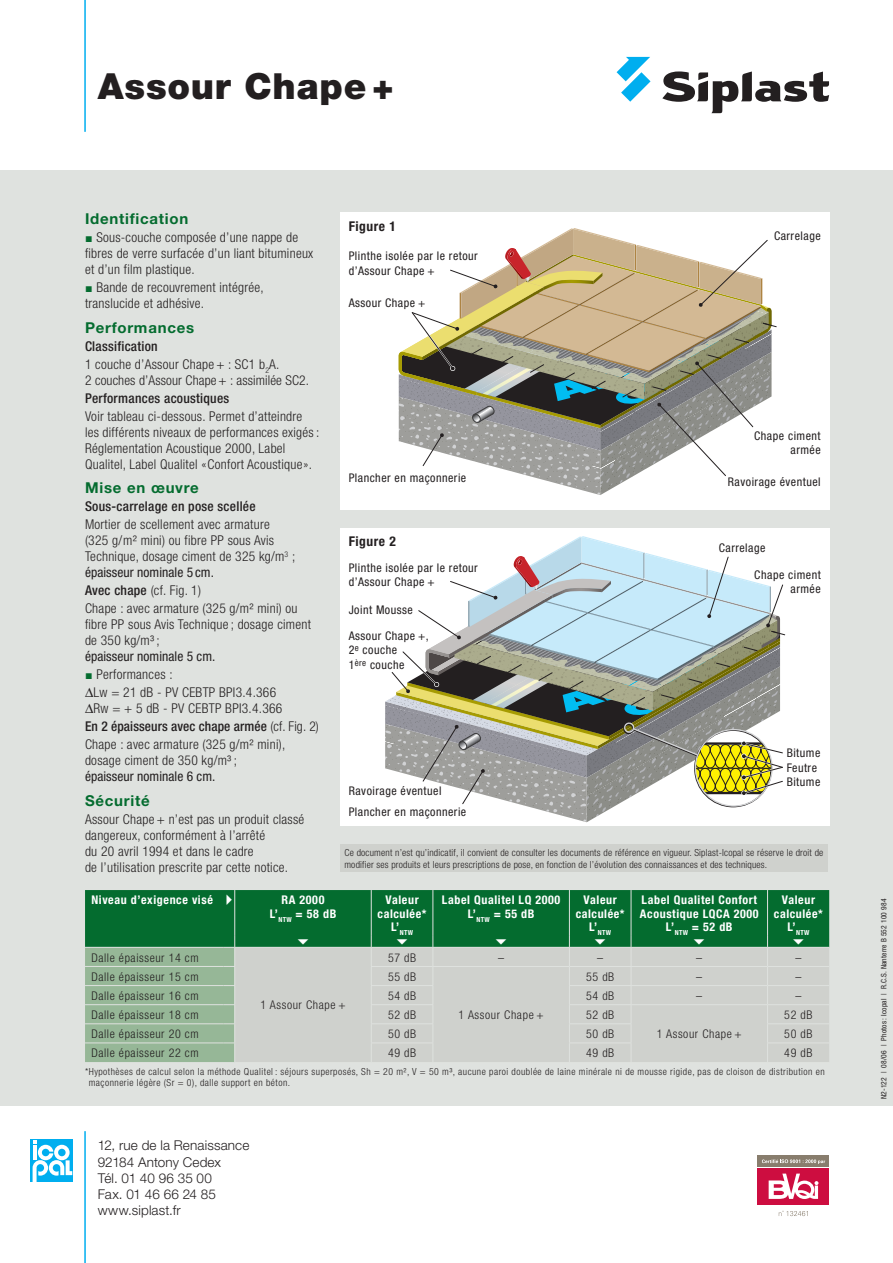
<style>
.page{position:relative;width:893px;height:1263px;background:#fff}
.page>*{position:absolute;margin:0;border:0;box-sizing:border-box;transform-origin:0 0}
.t1{font:900 36px "Helvetica Neue";letter-spacing:.025em;color:#231f20}
.t2{font:700 15px "Helvetica Neue";letter-spacing:.05em;color:#046c2f}
.t3{font:300 condensed 13.5px/15.9px "Helvetica Neue";letter-spacing:.02em;color:#231f20}
.t4{font:300 13.5px/16.2px "Helvetica Neue";letter-spacing:.01em;color:#231f20}
.t5{font:condensed 13.5px/18px "Helvetica Neue";letter-spacing:.005em;color:#231f20}
.t6{font:500 condensed 13.5px "Helvetica Neue";letter-spacing:.02em;color:#231f20}
.t7{font:700 condensed 13.5px "Helvetica Neue";letter-spacing:.04em;color:#231f20}
.t8{font:condensed 12px/14.4px "Helvetica Neue";letter-spacing:.04em;color:#231f20}
.t9{font:300 condensed 12px "Helvetica Neue";letter-spacing:.05em;color:#231f20}
.t10{font:700 condensed 12px/13.5px "Helvetica Neue";letter-spacing:.05em;color:#fff;text-align:center}
.t11{font:300 condensed 9.75px/11.7px "Helvetica Neue";letter-spacing:.02em;color:#231f20}
.t12{font:300 condensed 9.75px/11.7px "Helvetica Neue";letter-spacing:.05em;color:#231f20}
.t13{font:condensed 7.5px "Helvetica Neue";letter-spacing:.02em;color:#231f20}
.t14{font:700 condensed 6.9px "Helvetica Neue";letter-spacing:.05em;color:#fff}
.s1{font-family:"European Pi Three";font-weight:400;font-stretch:normal;color:#046c2f}
.s2{font-weight:500}
.s3{font-weight:400}
.s4{font-family:"European Pi Three";font-stretch:normal;color:#046c2f}
.s5{font-weight:300}
.s6{font-family:"European Pi Three";font-weight:400;font-stretch:normal}
</style>
<div class="page">
<div style="left:0;top:170px;width:893px;height:936px;background:#dfe2df"></div>
<div style="left:340px;top:213px;width:489px;height:297px;background:#fff"></div>
<svg style="left:399px;top:228px;width:378px;height:267px"></svg>
<div style="left:340px;top:528px;width:489px;height:298px;background:#fff"></div>
<svg style="left:385px;top:536px;width:401px;height:286px"></svg>
<div style="left:340px;top:844px;width:488px;height:28px;background:#cfd1cd"></div>
<svg style="left:30px;top:1140px;width:3px;height:42px"></svg>
<svg style="left:33px;top:1140px;width:39px;height:42px"></svg>
<svg style="left:617px;top:57px;width:33px;height:45px"></svg>
<svg style="left:662px;top:71px;width:167px;height:42px"></svg>
<svg style="left:757px;top:1155px;width:72px;height:50px"></svg>
<div style="left:758px;top:1155px;width:71px;height:11px;background:#887d6d"></div>
<div style="left:758px;top:1168px;width:71px;height:36px;background:#cd0d40"></div>
<svg style="left:769px;top:1173px;width:49px;height:26px"></svg>
<svg style="left:762px;top:1159px;width:63px;height:5px"></svg>
<svg style="left:779px;top:1211px;width:29px;height:5px"></svg>
<hr style="left:84px;top:1131px;width:2px;height:132px;background:#00aeef">
<hr style="left:84px;top:0;width:2px;height:132px;background:#00aeef">
<svg style="left:85px;top:890px;width:744px;height:172px;background:#88ae94"></svg>
<h1 class="t1" style="left:98px;top:65px;width:298px">Assour Chape +</h1>
<p class="t2" style="left:85px;top:210px;width:105px">Identification</p>
<p class="t3" style="left:85px;top:230px;width:230px"><span class="s1">J</span> Sous-couche composée d’une nappe de fibres de verre surfacée d’un liant bitumineux et d’un film plastique.</p>
<p class="t3" style="left:85px;top:280px;width:180px"><span class="s1">J</span> Bande de recouvrement intégrée, translucide et adhésive.</p>
<p class="t2" style="left:85px;top:318px;width:111px">Performances</p>
<p class="t3" style="left:85px;top:337px;width:196px;line-height:18.1px"><span class="s2">Classification<br></span>1 couche d’Assour Chape + : SC1 b<sub>2</sub>A.</p>
<p class="t3" style="left:85px;top:372px;width:226px">2 couches d’Assour Chape+ : assimilée SC2.</p>
<p class="t6" style="left:85px;top:390px;width:146px">Performances acoustiques</p>
<p class="t3" style="left:85px;top:408px;width:236px">Voir tableau ci-dessous. Permet d’atteindre les différents niveaux de performances exigés :<br>Réglementation Acoustique 2000, Label Qualitel, Label Qualitel «Confort Acoustique».</p>
<p class="t2" style="left:85px;top:478px;width:115px">Mise en œuvre</p>
<p class="t6" style="left:85px;top:498px;width:172px">Sous‑carrelage en pose scellée</p>
<p class="t3" style="left:85px;top:516px;width:212px">Mortier de scellement avec armature (325 g/m² mini) ou fibre PP sous Avis Technique, dosage ciment de 325 kg/m<sup>3</sup> ; <span class="s3">épaisseur nominale 5 cm.</span></p>
<p class="t3" style="left:85px;top:581px;width:214px;line-height:18.1px"><span class="s2">Avec chape</span> (cf. Fig. 1)<br>Chape : avec armature (325 g/m² mini) ou</p>
<p class="t3" style="left:85px;top:616px;width:227px">fibre PP sous Avis Technique ; dosage ciment de 350 kg/m³ ;</p>
<p class="t5" style="left:85px;top:647px;width:132px">épaisseur nominale 5 cm.<br><span class="s4">J</span> <span class="s5">Performances :</span></p>
<p class="t3" style="left:94px;top:684px;width:190px">Lw = 21 dB - PV CEBTP BPI3.4.366<br>Rw = + 5 dB - PV CEBTP BPI3.4.366</p>
<p class="t3" style="left:85px;top:717px;width:235px;line-height:18px"><span class="s2">En 2 épaisseurs avec chape armée</span> (cf. Fig. 2)<br>Chape : avec armature (325 g/m² mini),</p>
<p class="t3" style="left:85px;top:752px;width:153px">dosage ciment de 350 kg/m³ ;</p>
<p class="t5" style="left:85px;top:767px;width:132px">épaisseur nominale 6 cm.</p>
<p class="t2" style="left:85px;top:791px;width:66px">Sécurité</p>
<p class="t3" style="left:85px;top:811px;width:221px">Assour Chape + n’est pas un produit classé dangereux, conformément à l’arrêté<br>du 20 avril 1994 et dans le cadre<br>de l’utilisation prescrite par cette notice.</p>
<p class="t7" style="left:349px;top:218px;width:49px">Figure 1</p>
<p class="t8" style="left:349px;top:249px;width:131px">Plinthe isolée par le retour d’Assour Chape +</p>
<p class="t8" style="left:349px;top:296px;width:78px">Assour Chape +</p>
<p class="t8" style="left:774px;top:229px;width:48px">Carrelage</p>
<p class="t8" style="left:754px;top:428px;width:68px;text-align:right">Chape ciment armée</p>
<p class="t8" style="left:349px;top:471px;width:119px">Plancher en maçonnerie</p>
<p class="t8" style="left:728px;top:475px;width:94px">Ravoirage éventuel</p>
<p class="t7" style="left:349px;top:533px;width:49px">Figure 2</p>
<p class="t8" style="left:719px;top:540px;width:48px">Carrelage</p>
<p class="t8" style="left:349px;top:561px;width:131px">Plinthe isolée par le retour d’Assour Chape +</p>
<p class="t8" style="left:754px;top:567px;width:68px;text-align:right">Chape ciment armée</p>
<p class="t8" style="left:349px;top:628px;width:81px">Assour Chape +,<br>2<sup>e</sup> couche<br>1<sup>ère</sup> couche</p>
<p class="t8" style="left:349px;top:602px;width:66px">Joint Mousse</p>
<p class="t8" style="left:349px;top:784px;width:94px">Ravoirage éventuel</p>
<p class="t8" style="left:349px;top:805px;width:119px">Plancher en maçonnerie</p>
<p class="t8" style="left:787px;top:746px;width:35px">Bitume<br>Feutre<br>Bitume</p>
<p class="t11" style="left:344px;top:846px;width:480px">Ce document n’est qu’indicatif, il convient de consulter les documents de référence en vigueur. Siplast‑Icopal se réserve le droit de modifier ses produits et leurs prescriptions de pose, en fonction de l’évolution des connaissances et des techniques.</p>
<p class="t10" style="left:91px;top:893px;width:142px">Niveau d’exigence visé <span class="s6">A</span></p>
<p class="t10" style="left:270px;top:893px;width:68px">RA 2000<br>L’<sub>NTW</sub> = 58 dB</p>
<p class="t10" style="left:378px;top:893px;width:50px">Valeur calculée*</p>
<p class="t14" style="left:391px;top:928px;width:24px"><sup>L’</sup>NTW</p>
<p class="t10" style="left:442px;top:893px;width:120px">Label Qualitel LQ 2000<br>L’<sub>NTW</sub> = 55 dB</p>
<p class="t10" style="left:576px;top:893px;width:50px">Valeur calculée*</p>
<p class="t14" style="left:589px;top:928px;width:24px"><sup>L’</sup>NTW</p>
<p class="t10" style="left:640px;top:893px;width:120px">Label Qualitel Confort<br>Acoustique LQCA 2000<br>L’<sub>NTW</sub> = 52 dB</p>
<p class="t10" style="left:774px;top:893px;width:50px">Valeur calculée*</p>
<p class="t14" style="left:787px;top:928px;width:24px"><sup>L’</sup>NTW</p>
<p class="t9" style="left:91px;top:950px;width:109px">Dalle épaisseur 14 cm</p>
<p class="t9" style="left:388px;top:950px;width:30px">57 dB</p>
<p class="t9" style="left:498px;top:950px;width:7px">–</p>
<p class="t9" style="left:597px;top:950px;width:7px">–</p>
<p class="t9" style="left:696px;top:950px;width:7px">–</p>
<p class="t9" style="left:795px;top:950px;width:7px">–</p>
<p class="t9" style="left:91px;top:970px;width:109px">Dalle épaisseur 15 cm</p>
<p class="t9" style="left:388px;top:970px;width:30px">55 dB</p>
<p class="t9" style="left:586px;top:970px;width:30px">55 dB</p>
<p class="t9" style="left:696px;top:970px;width:7px">–</p>
<p class="t9" style="left:795px;top:970px;width:7px">–</p>
<p class="t9" style="left:91px;top:989px;width:109px">Dalle épaisseur 16 cm</p>
<p class="t9" style="left:388px;top:989px;width:30px">54 dB</p>
<p class="t9" style="left:586px;top:989px;width:30px">54 dB</p>
<p class="t9" style="left:696px;top:989px;width:7px">–</p>
<p class="t9" style="left:795px;top:989px;width:7px">–</p>
<p class="t9" style="left:91px;top:1008px;width:109px">Dalle épaisseur 18 cm</p>
<p class="t9" style="left:388px;top:1008px;width:30px">52 dB</p>
<p class="t9" style="left:586px;top:1008px;width:30px">52 dB</p>
<p class="t9" style="left:657px;top:1027px;width:87px">1 Assour Chape +</p>
<p class="t9" style="left:260px;top:998px;width:87px">1 Assour Chape +</p>
<p class="t9" style="left:459px;top:1008px;width:87px">1 Assour Chape +</p>
<p class="t9" style="left:784px;top:1008px;width:30px">52 dB</p>
<p class="t9" style="left:91px;top:1027px;width:109px">Dalle épaisseur 20 cm</p>
<p class="t9" style="left:388px;top:1027px;width:30px">50 dB</p>
<p class="t9" style="left:586px;top:1027px;width:30px">50 dB</p>
<p class="t9" style="left:784px;top:1027px;width:30px">50 dB</p>
<p class="t9" style="left:91px;top:1046px;width:109px">Dalle épaisseur 22 cm</p>
<p class="t9" style="left:388px;top:1046px;width:30px">49 dB</p>
<p class="t9" style="left:586px;top:1046px;width:30px">49 dB</p>
<p class="t9" style="left:784px;top:1046px;width:30px">49 dB</p>
<p class="t12" style="left:89px;top:1065px;width:737px;text-indent:-4px">*Hypothèses de calcul selon la méthode Qualitel : séjours superposés, Sh = 20 m², V = 50 m³, aucune paroi doublée de laine minérale ni de mousse rigide, pas de cloison de distribution en maçonnerie légère (Sr = 0), dalle support en béton.</p>
<p class="t4" style="left:98px;top:1137px;width:153px">12, rue de la Renaissance<br>92184 Antony Cedex<br>Tél. 01 40 96 35 00<br>Fax. 01 46 66 24 85 www.siplast.fr</p>
<p class="t13" style="left:880px;top:1099px;width:202px;rotate:-90deg">N2-122 | 08/06 | Photos : Icopal | R.C.S. Nanterre B 552 100 984</p>
</div>
